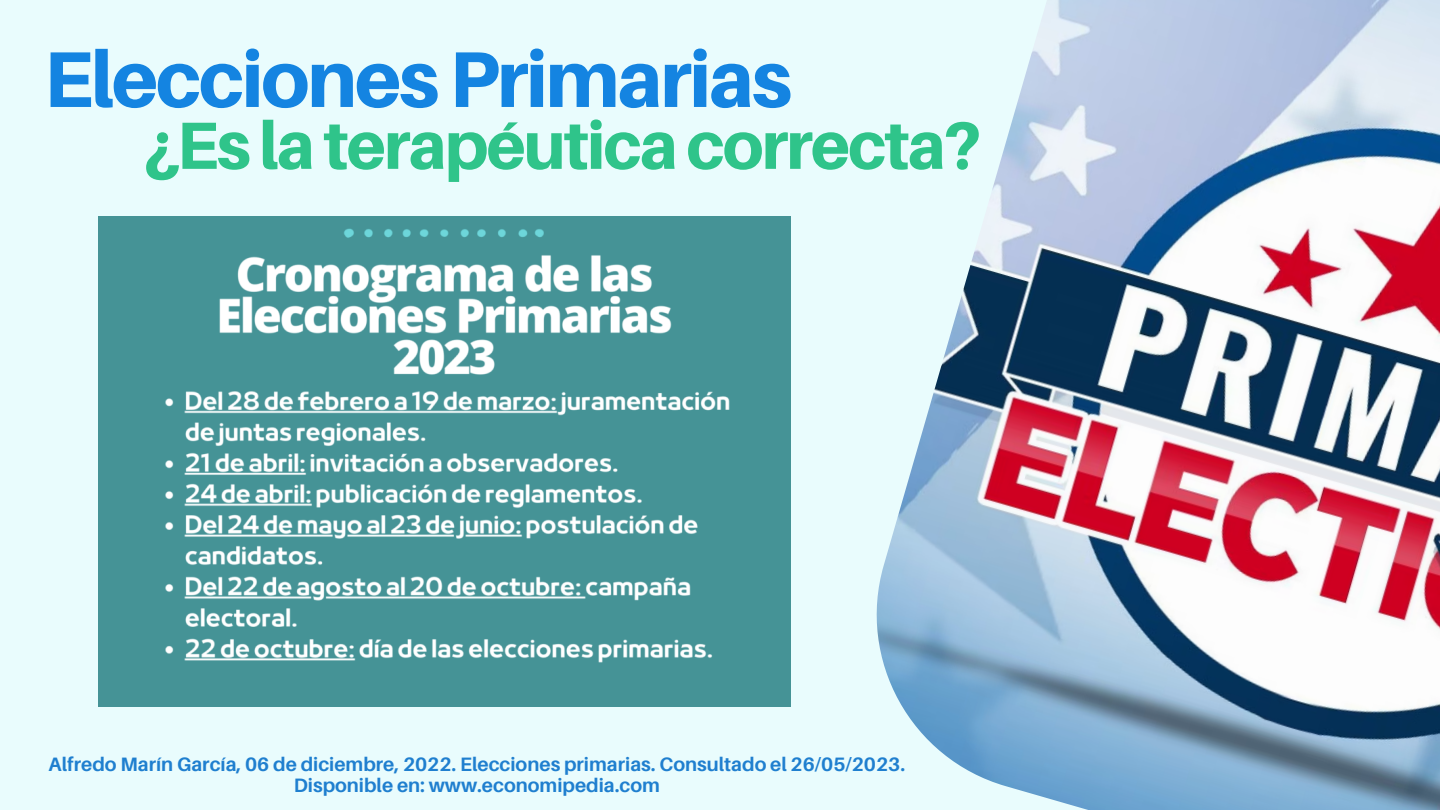
<style>
.page{position:relative;width:1440px;height:810px;background:#e9fcfd}
.page>*{position:absolute;margin:0;border:0;box-sizing:border-box;transform-origin:0 0}
.t1{font:800 79.1px "Aileron";letter-spacing:-.03em;color:#1484e1}
.t2{font:800 66.8px "Aileron";letter-spacing:-.03em;color:#2fc48a}
.t3{font:700 19.4px/20.7px "Aileron";color:#1f7fcf;text-align:center}
</style>
<div class="page">
<svg style="left:876px;top:0;width:564px;height:810px"></svg>
<img style="left:98px;top:217px;width:692px;height:490px">
<p class="t1" style="left:44px;top:30px;width:750px">Elecciones Primarias</p>
<p class="t2" style="left:143px;top:104px;width:841px">¿Es la terapéutica correcta?</p>
<p class="t3" style="left:49px;top:753px;width:858px">Alfredo Marín García, 06 de diciembre, 2022. Elecciones primarias. Consultado el 26/05/2023.<br>Disponible en: www.economipedia.com</p>
</div>
